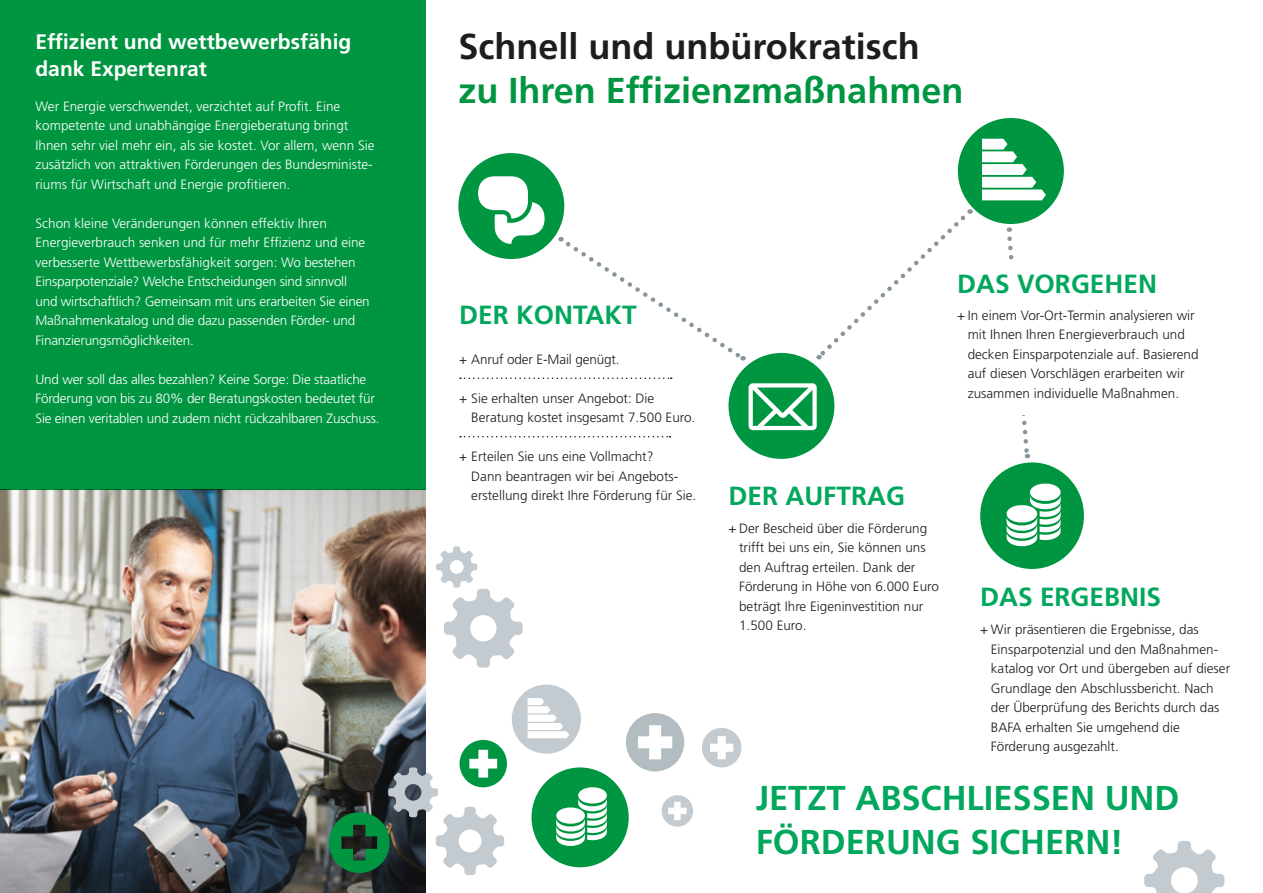
<style>
.page{position:relative;width:1263px;height:893px;background:#fff}
.page>*{position:absolute;margin:0;border:0;box-sizing:border-box;transform-origin:0 0}
.t1{font:700 36px "Frutiger LT Std";color:#009641}
.t2{font:700 36px "Frutiger LT Std";color:#1d1d1b}
.t3{font:700 34.5px/43.5px "Frutiger LT Std";color:#00a75d}
.t4{font:700 26.25px "Frutiger LT Std";color:#00a75d}
.t5{font:700 21px/27px "Frutiger LT Std";color:#fff}
.t6{font:300 13.5px/19.5px "Frutiger LT Std";color:#1d1d1b}
.t7{font:300 13.5px/19.5px "Frutiger LT Std";letter-spacing:-.015em;color:#fff}
</style>
<div class="page">
<svg style="left:980px;top:227px;width:104px;height:342px"></svg>
<div style="left:458px;top:153px;width:106px;height:106px;background:#009641;border-radius:50%"></div>
<div style="left:958px;top:118px;width:106px;height:106px;background:#009641;border-radius:50%"></div>
<svg style="left:982px;top:139px;width:64px;height:61px"></svg>
<svg style="left:460px;top:176px;width:510px;height:283px"></svg>
<svg style="left:1144px;top:841px;width:80px;height:52px"></svg>
<svg style="left:436px;top:546px;width:87px;height:122px"></svg>
<svg style="left:702px;top:728px;width:39px;height:39px"></svg>
<div style="left:512px;top:684px;width:69px;height:70px;background:#c4cbd0;border-radius:50%"></div>
<svg style="left:527px;top:698px;width:166px;height:169px"></svg>
<div style="left:0;top:0;width:425px;height:489px;background:#009641"></div>
<img style="left:0;top:489px;width:425px;height:404px">
<svg style="left:329px;top:740px;width:178px;height:135px"></svg>
<h3 class="t5" style="left:35px;top:28px;width:317px">Effizient und wettbewerbsfähig dank Expertenrat</h3>
<p class="t7" style="left:35px;top:97px;width:341px">Wer Energie verschwendet, verzichtet auf Profit. Eine kompetente und unabhängige Energieberatung bringt Ihnen sehr viel mehr ein, als sie kostet. Vor allem, wenn Sie zusätzlich von attraktiven Förderungen des Bundesministe&shy;riums für Wirtschaft und Energie profitieren.</p>
<p class="t7" style="left:35px;top:214px;width:336px">Schon kleine Veränderungen können effektiv Ihren Energieverbrauch senken und für mehr Effizienz und eine verbesserte Wettbewerbsfähigkeit sorgen: Wo bestehen Einsparpotenziale? Welche Entscheidungen sind sinnvoll und wirtschaftlich? Gemeinsam mit uns erarbeiten Sie einen Maßnahmenkatalog und die dazu passenden Förder- und Finanzierungsmöglichkeiten.</p>
<p class="t7" style="left:35px;top:370px;width:346px">Und wer soll das alles bezahlen? Keine Sorge: Die staatliche<br>Förderung von bis zu 80% der Beratungskosten bedeutet für<br>Sie einen veritablen und zudem nicht rückzahlbaren Zuschuss.</p>
<h1 class="t2" style="left:458px;top:25px;width:463px">Schnell und unbürokratisch</h1>
<h1 class="t1" style="left:458px;top:69px;width:506px">zu Ihren Effizienzmaßnahmen</h1>
<h3 class="t4" style="left:459px;top:300px;width:179px">DER KONTAKT</h3>
<p class="t6" style="left:459px;top:349px;width:162px">+ Anruf oder E-Mail genügt.</p>
<p class="t6" style="left:471px;top:388px;width:226px;text-indent:-12px">+ Sie erhalten unser Angebot: Die<br>Beratung kostet insgesamt 7.500 Euro.</p>
<p class="t6" style="left:471px;top:447px;width:227px;text-indent:-12px">+ Erteilen Sie uns eine Vollmacht?<br>Dann beantragen wir bei Angebots&shy;erstellung direkt Ihre Förderung für Sie.</p>
<h3 class="t4" style="left:957px;top:269px;width:201px">DAS VORGEHEN</h3>
<p class="t6" style="left:968px;top:306px;width:232px;text-indent:-11px">+ In einem Vor-Ort-Termin analysieren wir mit Ihnen Ihren Energieverbrauch und decken Einsparpotenziale auf. Basierend auf diesen Vorschlägen erarbeiten wir zusammen individuelle Maßnahmen.</p>
<h3 class="t4" style="left:728px;top:481px;width:178px">DER AUFTRAG</h3>
<p class="t6" style="left:739px;top:519px;width:201px;text-indent:-11px">+ Der Bescheid über die Förderung trifft bei uns ein, Sie können uns den Auftrag erteilen. Dank der<br>Förderung in Höhe von 6.000 Euro beträgt Ihre Eigeninvestition nur<br>1.500 Euro.</p>
<h3 class="t4" style="left:980px;top:581px;width:182px">DAS ERGEBNIS</h3>
<p class="t6" style="left:991px;top:620px;width:241px;text-indent:-11px">+ Wir präsentieren die Ergebnisse, das Einsparpotenzial und den Maßnahmen&shy;katalog vor Ort und übergeben auf dieser Grundlage den Abschlussbericht. Nach der Überprüfung des Berichts durch das BAFA erhalten Sie umgehend die Förderung ausgezahlt.</p>
<h2 class="t3" style="left:756px;top:777px;width:425px">JETZT ABSCHLIESSEN UND<br>FÖRDERUNG SICHERN!</h2>
</div>
